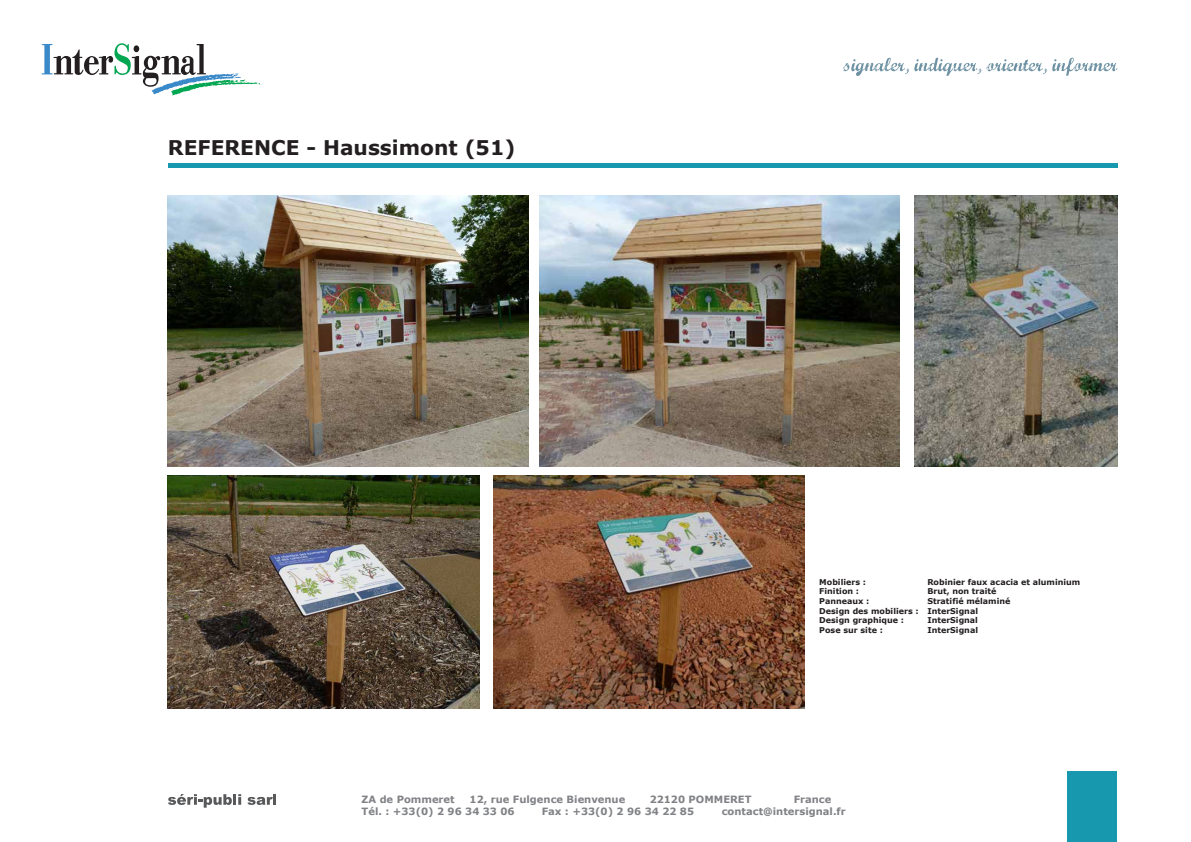
<style>
.page{position:relative;width:1191px;height:842px;background:#fff}
.page>*{position:absolute;margin:0;border:0;box-sizing:border-box;transform-origin:0 0}
.t1{font:700 20.2px "Verdana";color:#231f20}
.t2{font:700 10px "Verdana";color:#808285}
.t3{font:700 8px/9.6px "Verdana";color:#231f20}
</style>
<div class="page">
<div style="left:1067px;top:771px;width:50px;height:71px;background:#1898af"></div>
<div style="left:168px;top:163px;width:949px;height:5px;background:#1898af"></div>
<svg style="left:41px;top:43px;width:221px;height:52px"></svg>
<svg style="left:843px;top:58px;width:203px;height:18px"></svg>
<svg style="left:1052px;top:58px;width:65px;height:18px"></svg>
<svg style="left:168px;top:794px;width:73px;height:14px"></svg>
<svg style="left:247px;top:794px;width:29px;height:11px"></svg>
<img style="left:168px;top:196px;width:360px;height:270px">
<img style="left:539px;top:196px;width:360px;height:270px">
<img style="left:915px;top:196px;width:202px;height:270px">
<img style="left:168px;top:475px;width:311px;height:234px">
<img style="left:493px;top:475px;width:311px;height:234px">
<h1 class="t1" style="left:168px;top:133px;width:349px">REFERENCE - Haussimont (51)</h1>
<p class="t3" style="left:819px;top:577px;width:48px">Mobiliers :</p>
<p class="t3" style="left:927px;top:577px;width:154px">Robinier faux acacia et aluminium</p>
<p class="t3" style="left:819px;top:586px;width:41px">Finition :</p>
<p class="t3" style="left:927px;top:586px;width:71px">Brut, non traité</p>
<p class="t3" style="left:819px;top:596px;width:52px">Panneaux :</p>
<p class="t3" style="left:819px;top:596px;width:193px;text-indent:108px">Stratifié mélaminé<br>Design des mobiliers : InterSignal<br>Design graphique :</p>
<p class="t3" style="left:927px;top:615px;width:52px">InterSignal</p>
<p class="t3" style="left:819px;top:625px;width:65px">Pose sur site :</p>
<p class="t3" style="left:927px;top:625px;width:52px">InterSignal</p>
<p class="t2" style="left:361px;top:792px;width:95px">ZA de Pommeret</p>
<p class="t2" style="left:469px;top:792px;width:157px">12, rue Fulgence Bienvenue</p>
<p class="t2" style="left:649px;top:792px;width:103px">22120 POMMERET</p>
<p class="t2" style="left:793px;top:792px;width:39px">France</p>
<p class="t2" style="left:361px;top:804px;width:155px">Tél. : +33(0) 2 96 34 33 06</p>
<p class="t2" style="left:541px;top:804px;width:154px">Fax : +33(0) 2 96 34 22 85</p>
<p class="t2" style="left:721px;top:804px;width:126px">contact@intersignal.fr</p>
</div>
